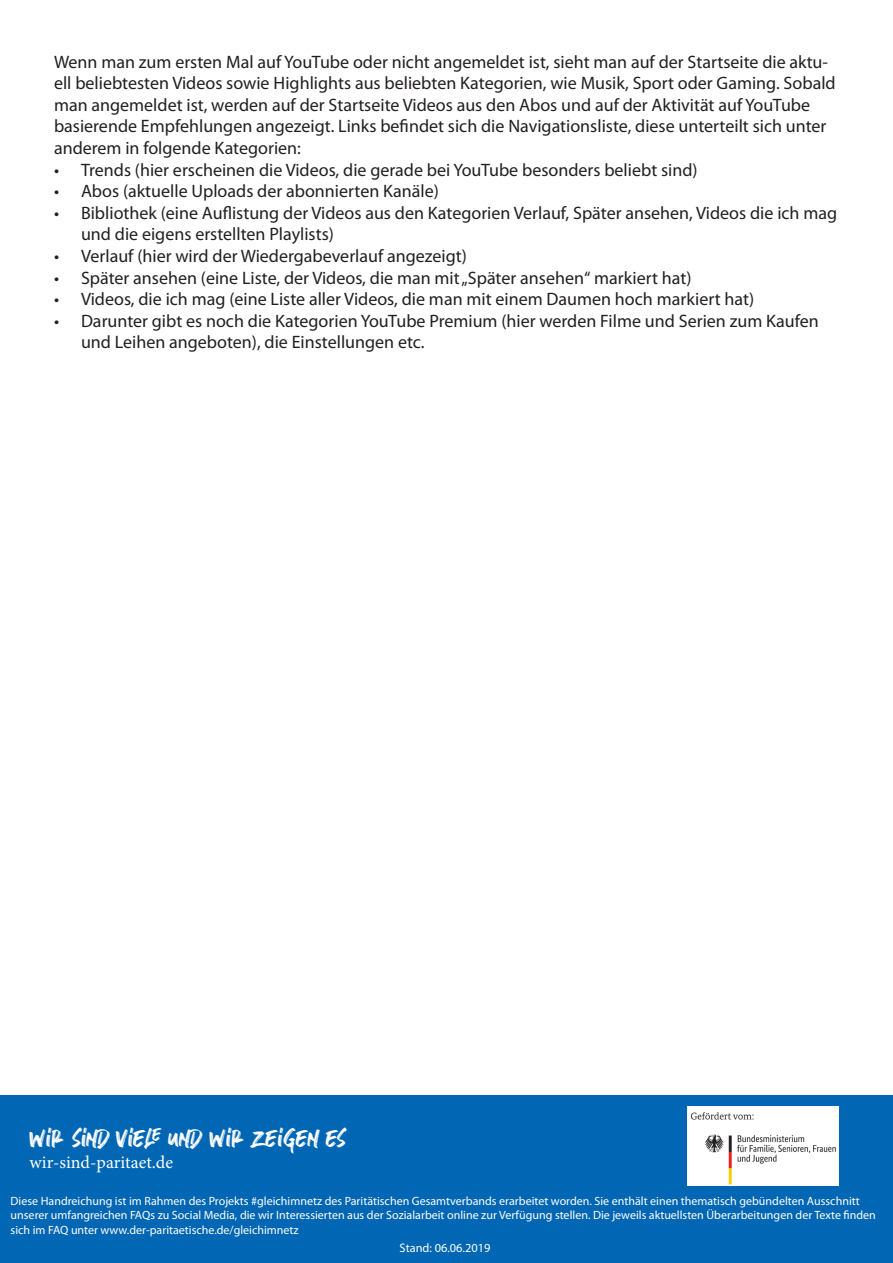
<style>
.page{position:relative;width:893px;height:1263px;background:#fff}
.page>*{position:absolute;margin:0;border:0;box-sizing:border-box;transform-origin:0 0}
.t1{font:36px "stronger";color:#fff}
.t2{font:18px/21.6px "Myriad Pro";color:#231f20}
.t3{font:18px "Minion Pro";color:#fff}
.t4{font:12.3px "Myriad Pro";color:#fff}
.t5{font:12px/14.4px "Myriad Pro";color:#fff}
</style>
<div class="page">
<div style="left:0;top:1095px;width:893px;height:168px;background:#0166b3"></div>
<img style="left:687px;top:1107px;width:152px;height:78px">
<p class="t2" style="left:54px;top:50px;width:783px">Wenn man zum ersten Mal auf YouTube oder nicht angemeldet ist, sieht man auf der Startseite die aktu&shy;ell beliebtesten Videos sowie Highlights aus beliebten Kategorien, wie Musik, Sport oder Gaming. Sobald man angemeldet ist, werden auf der Startseite Videos aus den Abos und auf der Aktivität auf YouTube basierende Empfehlungen angezeigt. Links befindet sich die Navigationsliste, diese unterteilt sich unter anderem in folgende Kategorien:</p>
<p class="t2" style="left:54px;top:158px;width:645px">• Trends (hier erscheinen die Videos, die gerade bei YouTube besonders beliebt sind)</p>
<p class="t2" style="left:54px;top:180px;width:386px">• Abos (aktuelle Uploads der abonnierten Kanäle)</p>
<p class="t2" style="left:81px;top:202px;width:758px;text-indent:-27px">• Bibliothek (eine Auflistung der Videos aus den Kategorien Verlauf, Später ansehen, Videos die ich mag und die eigens erstellten Playlists)</p>
<p class="t2" style="left:54px;top:245px;width:414px">• Verlauf (hier wird der Wiedergabeverlauf angezeigt)</p>
<p class="t2" style="left:54px;top:266px;width:639px">• Später ansehen (eine Liste, der Videos, die man mit „Später ansehen“ markiert hat)</p>
<p class="t2" style="left:54px;top:288px;width:702px">• Videos, die ich mag (eine Liste aller Videos, die man mit einem Daumen hoch markiert hat)</p>
<p class="t2" style="left:81px;top:310px;width:739px;text-indent:-27px">• Darunter gibt es noch die Kategorien YouTube Premium (hier werden Filme und Serien zum Kaufen und Leihen angeboten), die Einstellungen etc.</p>
<h1 class="t1" style="left:30px;top:1119px;width:318px">wir sind viele und wir zeigen es</h1>
<p class="t3" style="left:30px;top:1150px;width:145px">wir-sind-paritaet.de</p>
<p class="t5" style="left:11px;top:1193px;width:867px">Diese Handreichung ist im Rahmen des Projekts #gleichimnetz des Paritätischen Gesamtverbands erarbeitet worden. Sie enthält einen thematisch gebündelten Ausschnitt unserer umfangreichen FAQs zu Social Media, die wir Interessierten aus der Sozialarbeit online zur Verfügung stellen. Die jeweils aktuellsten Überarbeitungen der Texte finden sich im FAQ unter www.der-paritaetische.de/gleichimnetz</p>
<p class="t4" style="left:400px;top:1240px;width:92px">Stand: 06.06.2019</p>
</div>
